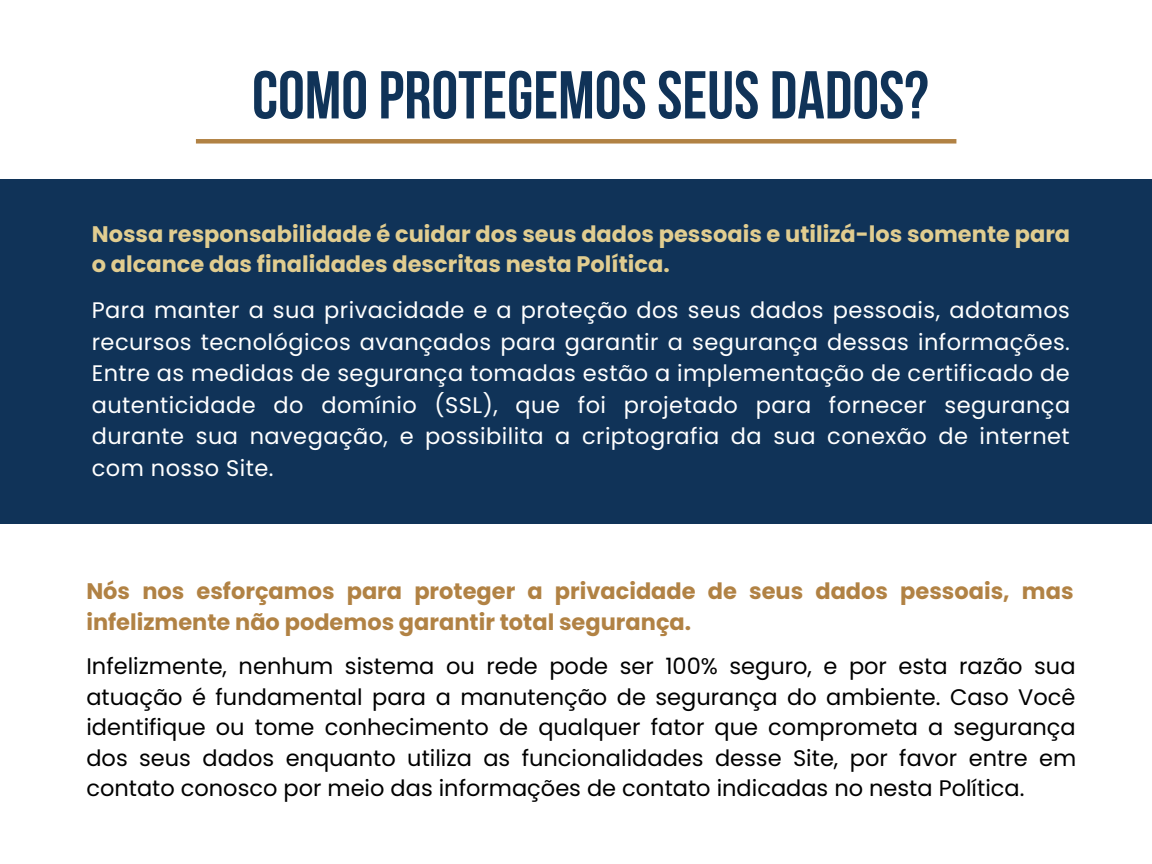
<style>
.page{position:relative;width:1152px;height:864px;background:#fff}
.page>*{position:absolute;margin:0;border:0;box-sizing:border-box;transform-origin:0 0}
.t1{font:700 67.5px "Bebas Neue";color:#103358}
.t2{font:22.5px/31.5px "Poppins";letter-spacing:.02em;color:#fff;text-align:justify}
.t3{font:22.5px/30.3px "Poppins";color:#000;text-align:justify}
.t4{font:700 22.5px/30.3px "Poppins";color:#e1cd90}
.t5{font:700 22.5px/30.3px "Poppins";color:#b18244}
</style>
<div class="page">
<div style="left:0;top:180px;width:1152px;height:343px;background:#103358"></div>
<div style="left:196px;top:139px;width:760px;height:5px;background:#b18244"></div>
<p class="t1" style="left:252px;top:68px;width:678px">COMOPROTEGEMOS SEUS DADOS?</p>
<p class="t4" style="left:92px;top:219px;width:980px">Nossa responsabilidade é cuidar dos seus dados pessoais e utilizá-los somente para o alcance das finalidades descritas nesta Política.</p>
<p class="t2" style="left:92px;top:295px;width:980px">Para manter a sua privacidade e a proteção dos seus dados pessoais, adotamos recursos tecnológicos avançados para garantir a segurança dessas informações.<br>Entre as medidas de segurança tomadas estão a implementação de certificado de autenticidade do domínio (SSL), que foi projetado para fornecer segurança durante sua navegação, e possibilita a criptografia da sua conexão de internet com nosso Site.</p>
<p class="t5" style="left:86px;top:576px;width:989px">Nós nos esforçamos para proteger a privacidade de seus dados pessoais, mas infelizmente não podemos garantir total segurança.</p>
<p class="t3" style="left:86px;top:651px;width:991px">Infelizmente, nenhum sistema ou rede pode ser 100% seguro, e por esta razão sua atuação é fundamental para a manutenção de segurança do ambiente. Caso Você identifique ou tome conhecimento de qualquer fator que comprometa a segurança dos seus dados enquanto utiliza as funcionalidades desse Site, por favor entre em contato conosco por meio das informações de contato indicadas no nesta Política.</p>
</div>
